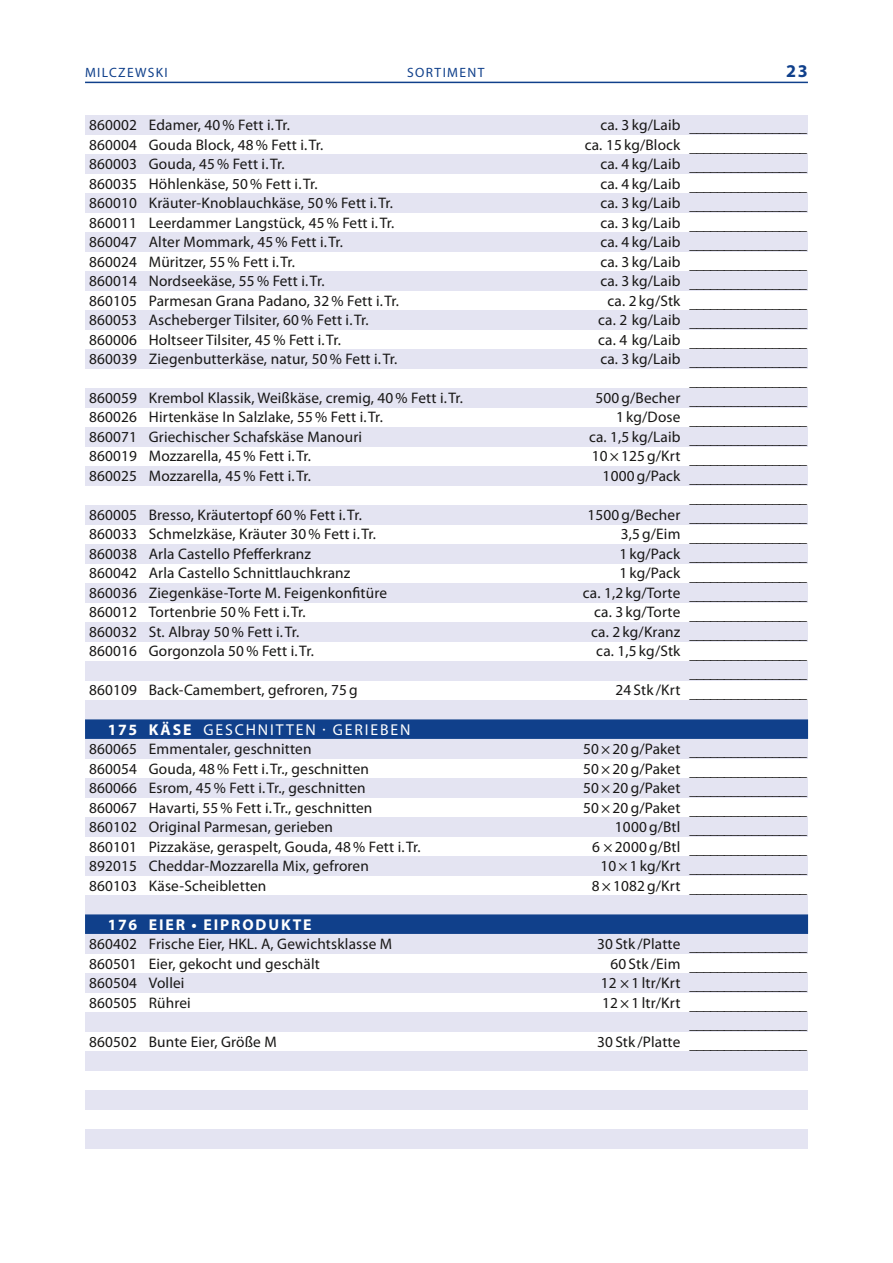
<style>
.page{position:relative;width:893px;height:1263px;background:#fff}
.page>*{position:absolute;margin:0;border:0;box-sizing:border-box;transform-origin:0 0}
.t1{font:700 18px "Myriad Pro";color:#10408b}
.t2{font:15.75px "Myriad Pro";letter-spacing:.12em;color:#fff}
.t3{font:700 15.75px "Myriad Pro";letter-spacing:.12em;color:#fff}
.t4{font:15.3px/19.5px "Myriad Pro";letter-spacing:.01em;color:#181716;text-align:right}
.t5{font:13.5px "Myriad Pro";letter-spacing:.1em;color:#10408b}
.s1{font-weight:700}
</style>
<div class="page">
<hr style="left:85px;top:82px;width:723px;height:1px;background:#10408b">
<div style="left:85px;top:115px;width:723px;height:19px;background:#e4e4f2"></div>
<div style="left:85px;top:154px;width:723px;height:19px;background:#e4e4f2"></div>
<div style="left:85px;top:193px;width:723px;height:19px;background:#e4e4f2"></div>
<div style="left:85px;top:232px;width:723px;height:19px;background:#e4e4f2"></div>
<div style="left:85px;top:271px;width:723px;height:19px;background:#e4e4f2"></div>
<div style="left:85px;top:310px;width:723px;height:19px;background:#e4e4f2"></div>
<div style="left:85px;top:349px;width:723px;height:19px;background:#e4e4f2"></div>
<div style="left:85px;top:388px;width:723px;height:19px;background:#e4e4f2"></div>
<div style="left:85px;top:427px;width:723px;height:19px;background:#e4e4f2"></div>
<div style="left:85px;top:466px;width:723px;height:19px;background:#e4e4f2"></div>
<div style="left:85px;top:505px;width:723px;height:19px;background:#e4e4f2"></div>
<div style="left:85px;top:544px;width:723px;height:19px;background:#e4e4f2"></div>
<div style="left:85px;top:583px;width:723px;height:19px;background:#e4e4f2"></div>
<div style="left:85px;top:622px;width:723px;height:19px;background:#e4e4f2"></div>
<div style="left:85px;top:661px;width:723px;height:19px;background:#e4e4f2"></div>
<div style="left:85px;top:700px;width:723px;height:19px;background:#e4e4f2"></div>
<div style="left:85px;top:739px;width:723px;height:19px;background:#e4e4f2"></div>
<div style="left:85px;top:778px;width:723px;height:19px;background:#e4e4f2"></div>
<div style="left:85px;top:817px;width:723px;height:19px;background:#e4e4f2"></div>
<div style="left:85px;top:856px;width:723px;height:19px;background:#e4e4f2"></div>
<div style="left:85px;top:895px;width:723px;height:19px;background:#e4e4f2"></div>
<div style="left:85px;top:934px;width:723px;height:19px;background:#e4e4f2"></div>
<div style="left:85px;top:973px;width:723px;height:19px;background:#e4e4f2"></div>
<div style="left:85px;top:1012px;width:723px;height:19px;background:#e4e4f2"></div>
<div style="left:85px;top:1051px;width:723px;height:19px;background:#e4e4f2"></div>
<div style="left:85px;top:1090px;width:723px;height:19px;background:#e4e4f2"></div>
<div style="left:85px;top:1129px;width:723px;height:19px;background:#e4e4f2"></div>
<div style="left:85px;top:719px;width:723px;height:20px;background:#10408b"></div>
<div style="left:85px;top:914px;width:723px;height:20px;background:#10408b"></div>
<p class="t5" style="left:85px;top:64px;width:84px">MILCZEWSKI</p>
<p class="t5" style="left:407px;top:64px;width:79px">SORTIMENT</p>
<p class="t1" style="left:786px;top:61px;width:23px">23</p>
<p class="t4" style="left:89px;top:115px;width:202px">860002 Edamer, 40% Fett i.Tr.</p>
<p class="t4" style="left:600px;top:117px;width:208px">ca. 3 kg/Laib _________________</p>
<p class="t4" style="left:89px;top:134px;width:236px">860004 Gouda Block, 48% Fett i.Tr.</p>
<p class="t4" style="left:585px;top:137px;width:224px">ca. 15 kg/Block _________________</p>
<p class="t4" style="left:89px;top:154px;width:197px">860003 Gouda, 45% Fett i.Tr.</p>
<p class="t4" style="left:600px;top:156px;width:208px">ca. 4 kg/Laib _________________</p>
<p class="t4" style="left:89px;top:173px;width:230px">860035 Höhlenkäse, 50% Fett i.Tr.</p>
<p class="t4" style="left:600px;top:176px;width:208px">ca. 4 kg/Laib _________________</p>
<p class="t4" style="left:89px;top:193px;width:305px">860010 Kräuter-Knoblauchkäse, 50% Fett i.Tr.</p>
<p class="t4" style="left:600px;top:195px;width:208px">ca. 3 kg/Laib _________________</p>
<p class="t4" style="left:89px;top:212px;width:306px">860011 Leerdammer Langstück, 45% Fett i.Tr.</p>
<p class="t4" style="left:600px;top:215px;width:208px">ca. 3 kg/Laib _________________</p>
<p class="t4" style="left:89px;top:232px;width:255px">860047 Alter Mommark, 45% Fett i.Tr.</p>
<p class="t4" style="left:600px;top:234px;width:208px">ca. 4 kg/Laib _________________</p>
<p class="t4" style="left:89px;top:251px;width:207px">860024 Müritzer, 55% Fett i.Tr.</p>
<p class="t4" style="left:600px;top:254px;width:208px">ca. 3 kg/Laib _________________</p>
<p class="t4" style="left:89px;top:271px;width:237px">860014 Nordseekäse, 55% Fett i.Tr.</p>
<p class="t4" style="left:600px;top:273px;width:208px">ca. 3 kg/Laib _________________</p>
<p class="t4" style="left:89px;top:290px;width:311px">860105 Parmesan Grana Padano, 32% Fett i.Tr.</p>
<p class="t4" style="left:608px;top:293px;width:201px">ca. 2 kg/Stk _________________</p>
<p class="t4" style="left:89px;top:310px;width:281px">860053 Ascheberger Tilsiter, 60% Fett i.Tr.</p>
<p class="t4" style="left:598px;top:312px;width:210px">ca. 2 kg/Laib _________________</p>
<p class="t4" style="left:89px;top:329px;width:253px">860006 Holtseer Tilsiter, 45% Fett i.Tr.</p>
<p class="t4" style="left:598px;top:332px;width:210px">ca. 4 kg/Laib _________________</p>
<p class="t4" style="left:89px;top:349px;width:309px">860039 Ziegenbutterkäse, natur, 50% Fett i.Tr.</p>
<p class="t4" style="left:600px;top:351px;width:208px">ca. 3 kg/Laib _________________ _________________</p>
<p class="t4" style="left:89px;top:388px;width:375px">860059 Krembol Klassik, Weißkäse, cremig, 40% Fett i.Tr.</p>
<p class="t4" style="left:595px;top:390px;width:213px">500 g/Becher _________________</p>
<p class="t4" style="left:89px;top:407px;width:295px">860026 Hirtenkäse In Salzlake, 55% Fett i.Tr.</p>
<p class="t4" style="left:616px;top:410px;width:193px">1 kg/Dose _________________</p>
<p class="t4" style="left:89px;top:427px;width:274px">860071 Griechischer Schafskäse Manouri</p>
<p class="t4" style="left:589px;top:429px;width:220px">ca. 1,5 kg/Laib _________________</p>
<p class="t4" style="left:89px;top:446px;width:223px">860019 Mozzarella, 45% Fett i.Tr.</p>
<p class="t4" style="left:592px;top:449px;width:217px">10 × 125 g/Krt _________________</p>
<p class="t4" style="left:89px;top:466px;width:223px">860025 Mozzarella, 45% Fett i.Tr.</p>
<p class="t4" style="left:603px;top:468px;width:206px">1000 g/Pack _________________ _________________</p>
<p class="t4" style="left:89px;top:505px;width:274px">860005 Bresso, Kräutertopf 60% Fett i.Tr.</p>
<p class="t4" style="left:587px;top:507px;width:221px">1500 g/Becher _________________</p>
<p class="t4" style="left:89px;top:524px;width:288px">860033 Schmelzkäse, Kräuter 30% Fett i.Tr.</p>
<p class="t4" style="left:621px;top:527px;width:188px">3,5 g/Eim _________________</p>
<p class="t4" style="left:89px;top:544px;width:223px">860038 Arla Castello Pfefferkranz</p>
<p class="t4" style="left:619px;top:546px;width:189px">1 kg/Pack _________________</p>
<p class="t4" style="left:89px;top:563px;width:263px">860042 Arla Castello Schnittlauchkranz</p>
<p class="t4" style="left:619px;top:566px;width:189px">1 kg/Pack _________________</p>
<p class="t4" style="left:89px;top:583px;width:299px">860036 Ziegenkäse-Torte M. Feigenkonfitüre</p>
<p class="t4" style="left:583px;top:585px;width:226px">ca. 1,2 kg/Torte _________________</p>
<p class="t4" style="left:89px;top:602px;width:218px">860012 Tortenbrie 50% Fett i.Tr.</p>
<p class="t4" style="left:594px;top:604px;width:215px">ca. 3 kg/Torte _________________</p>
<p class="t4" style="left:89px;top:622px;width:211px">860032 St. Albray 50% Fett i.Tr.</p>
<p class="t4" style="left:591px;top:624px;width:217px">ca. 2 kg/Kranz _________________</p>
<p class="t4" style="left:89px;top:641px;width:226px">860016 Gorgonzola 50% Fett i.Tr.</p>
<p class="t4" style="left:596px;top:643px;width:212px">ca. 1,5 kg/Stk _________________ _________________</p>
<p class="t4" style="left:89px;top:680px;width:270px">860109 Back-Camembert, gefroren, 75 g</p>
<p class="t4" style="left:615px;top:682px;width:193px">24 Stk /Krt _________________</p>
<p class="t2" style="left:108px;top:720px;width:304px"><span class="s1">175 KÄSE</span> GESCHNITTEN · GERIEBEN</p>
<p class="t4" style="left:89px;top:739px;width:224px">860065 Emmentaler, geschnitten</p>
<p class="t4" style="left:583px;top:741px;width:225px">50 × 20 g/Paket _________________</p>
<p class="t4" style="left:89px;top:758px;width:281px">860054 Gouda, 48% Fett i.Tr., geschnitten</p>
<p class="t4" style="left:583px;top:761px;width:225px">50 × 20 g/Paket _________________</p>
<p class="t4" style="left:89px;top:778px;width:278px">860066 Esrom, 45% Fett i.Tr., geschnitten</p>
<p class="t4" style="left:583px;top:780px;width:225px">50 × 20 g/Paket _________________</p>
<p class="t4" style="left:89px;top:797px;width:285px">860067 Havarti, 55% Fett i.Tr., geschnitten</p>
<p class="t4" style="left:583px;top:800px;width:225px">50 × 20 g/Paket _________________</p>
<p class="t4" style="left:89px;top:817px;width:245px">860102 Original Parmesan, gerieben</p>
<p class="t4" style="left:615px;top:819px;width:194px">1000 g/Btl _________________</p>
<p class="t4" style="left:89px;top:836px;width:333px">860101 Pizzakäse, geraspelt, Gouda, 48% Fett i.Tr.</p>
<p class="t4" style="left:592px;top:839px;width:216px">6 × 2000 g/Btl _________________</p>
<p class="t4" style="left:89px;top:856px;width:281px">892015 Cheddar-Mozzarella Mix, gefroren</p>
<p class="t4" style="left:600px;top:858px;width:208px">10 × 1 kg/Krt _________________</p>
<p class="t4" style="left:89px;top:875px;width:179px">860103 Käse-Scheibletten</p>
<p class="t4" style="left:592px;top:878px;width:217px">8 × 1082 g/Krt _________________</p>
<p class="t3" style="left:108px;top:915px;width:205px">176 EIER • EIPRODUKTE</p>
<p class="t4" style="left:89px;top:934px;width:304px">860402 Frische Eier, HKL. A, Gewichtsklasse M</p>
<p class="t4" style="left:597px;top:936px;width:211px">30 Stk /Platte _________________</p>
<p class="t4" style="left:89px;top:953px;width:232px">860501 Eier, gekocht und geschält</p>
<p class="t4" style="left:610px;top:956px;width:198px">60 Stk /Eim _________________</p>
<p class="t4" style="left:89px;top:973px;width:97px">860504 Vollei</p>
<p class="t4" style="left:601px;top:975px;width:208px">12 × 1 ltr/Krt _________________</p>
<p class="t4" style="left:89px;top:992px;width:103px">860505 Rührei</p>
<p class="t4" style="left:602px;top:995px;width:206px">12 × 1 ltr/Krt _________________ _________________</p>
<p class="t4" style="left:89px;top:1031px;width:189px">860502 Bunte Eier, Größe M</p>
<p class="t4" style="left:597px;top:1034px;width:211px">30 Stk /Platte _________________</p>
</div>
